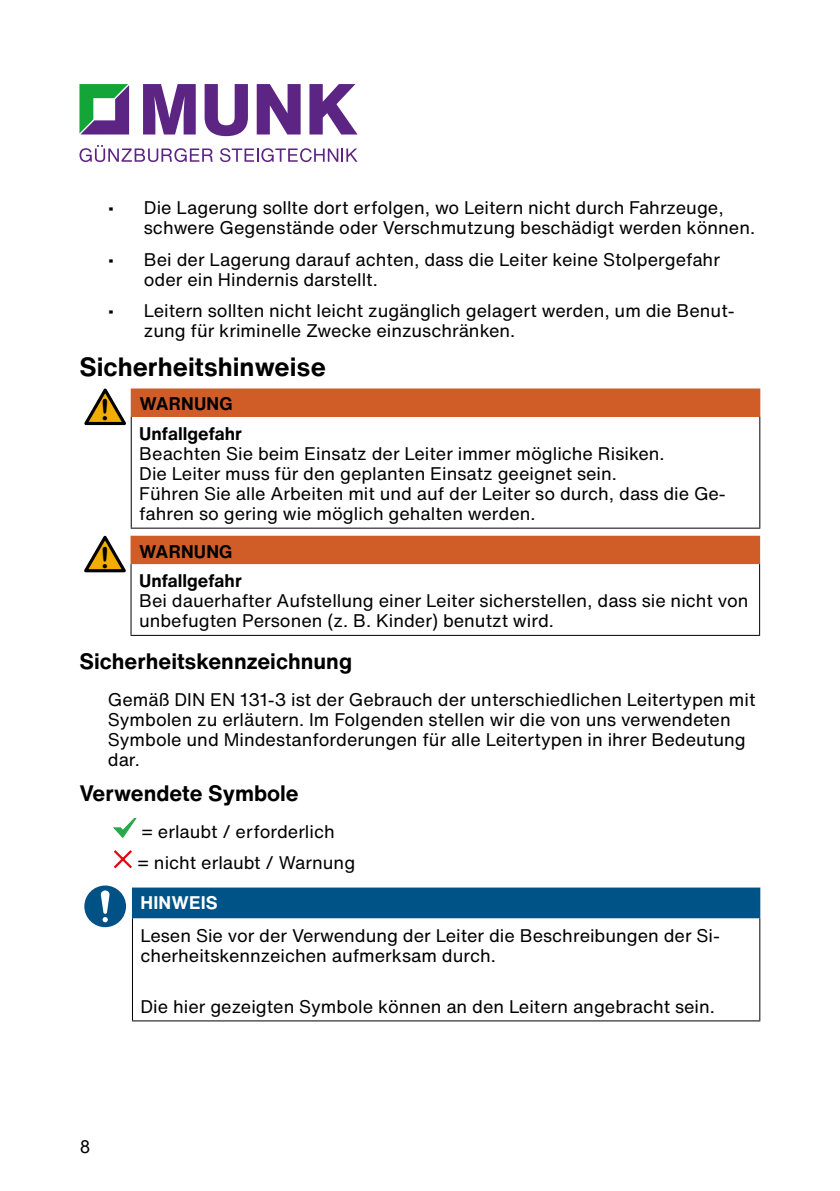
<style>
.page{position:relative;width:840px;height:1191px;background:#fff}
.page>*{position:absolute;margin:0;border:0;box-sizing:border-box;transform-origin:0 0}
.t1{font:29px "Arial Rounded MT Bold";color:#000}
.t2{font:700 26px "Helvetica Now Text";color:#000}
.t3{font:700 22px "Helvetica Now Text";color:#000}
.t4{font:18px/20px "Helvetica Now Text";color:#000}
.t5{font:700 18px/29.6px "Helvetica Now Text";color:#000}
.t6{font:700 18px "Helvetica Now Text";letter-spacing:.01em;color:#fff}
.t7{font:18px "Arial";color:#000}
</style>
<div class="page">
<svg style="left:79px;top:84px;width:50px;height:50px"></svg>
<svg style="left:143px;top:84px;width:53px;height:50px"></svg>
<svg style="left:204px;top:84px;width:44px;height:52px"></svg>
<svg style="left:256px;top:84px;width:44px;height:50px"></svg>
<svg style="left:309px;top:84px;width:48px;height:50px"></svg>
<svg style="left:79px;top:145px;width:133px;height:17px"></svg>
<svg style="left:220px;top:148px;width:137px;height:14px"></svg>
<div style="left:131px;top:389px;width:628px;height:27px;background:#d05d28"></div>
<hr style="left:131px;top:388px;width:628px;height:1px;background:#d05d28">
<hr style="left:131px;top:416px;width:628px;height:1px;background:#d05d28">
<hr style="left:131px;top:417px;width:1px;height:110px;background:#000">
<hr style="left:758px;top:417px;width:1px;height:110px;background:#000">
<hr style="left:131px;top:527px;width:628px;height:1px;background:#000">
<svg style="left:84px;top:388px;width:48px;height:38px"></svg>
<div style="left:131px;top:536px;width:628px;height:27px;background:#d05d28"></div>
<hr style="left:130px;top:563px;width:629px;height:1px;background:#d05d28">
<hr style="left:130px;top:564px;width:1px;height:71px;background:#000">
<hr style="left:758px;top:564px;width:1px;height:71px;background:#000">
<hr style="left:130px;top:635px;width:629px;height:1px;background:#000">
<svg style="left:84px;top:536px;width:47px;height:38px"></svg>
<svg style="left:113px;top:818px;width:24px;height:20px"></svg>
<svg style="left:113px;top:850px;width:19px;height:19px"></svg>
<div style="left:132px;top:888px;width:627px;height:29px;background:#005387"></div>
<hr style="left:132px;top:887px;width:627px;height:1px;background:#005387">
<hr style="left:132px;top:917px;width:627px;height:1px;background:#005387">
<hr style="left:132px;top:918px;width:1px;height:102px;background:#000">
<hr style="left:758px;top:918px;width:1px;height:102px;background:#000">
<hr style="left:132px;top:1020px;width:627px;height:1px;background:#000">
<div style="left:84px;top:885px;width:42px;height:42px;background:#005286;border-radius:50%"></div>
<svg style="left:101px;top:890px;width:8px;height:32px"></svg>
<p class="t4" style="left:144px;top:197px;width:612px;text-indent:-36px">• Die Lagerung sollte dort erfolgen, wo Leitern nicht durch Fahrzeuge, schwere Gegenstände oder Verschmutzung beschädigt werden können.</p>
<p class="t4" style="left:144px;top:249px;width:577px;text-indent:-36px">• Bei der Lagerung darauf achten, dass die Leiter keine Stolpergefahr oder ein Hindernis darstellt.</p>
<p class="t4" style="left:144px;top:300px;width:592px;text-indent:-36px">• Leitern sollten nicht leicht zugänglich gelagert werden, um die Benut&shy;zung für kriminelle Zwecke einzuschränken.</p>
<h2 class="t2" style="left:79px;top:347px;width:248px">Sicherheitshinweise</h2>
<p class="t5" style="left:139px;top:389px;width:104px">WARNUNG<br>Unfallgefahr</p>
<p class="t4" style="left:139px;top:443px;width:587px">Beachten Sie beim Einsatz der Leiter immer mögliche Risiken.<br>Die Leiter muss für den geplanten Einsatz geeignet sein.<br>Führen Sie alle Arbeiten mit und auf der Leiter so durch, dass die Ge&shy;fahren so gering wie möglich gehalten werden.</p>
<h1 class="t1" style="left:100px;top:393px;width:11px">!</h1>
<h1 class="t1" style="left:100px;top:540px;width:11px">!</h1>
<p class="t5" style="left:139px;top:536px;width:104px">WARNUNG<br>Unfallgefahr</p>
<p class="t4" style="left:139px;top:590px;width:610px">Bei dauerhafter Aufstellung einer Leiter sicherstellen, dass sie nicht von unbefugten Personen (z. B. Kinder) benutzt wird.</p>
<p class="t3" style="left:79px;top:644px;width:274px">Sicherheitskennzeichnung</p>
<p class="t4" style="left:108px;top:689px;width:648px">Gemäß DIN EN 131-3 ist der Gebrauch der unterschiedlichen Leitertypen mit Symbolen zu erläutern. Im Folgenden stellen wir die von uns verwendeten Symbole und Mindestanforderungen für alle Leitertypen in ihrer Bedeutung dar.</p>
<p class="t3" style="left:79px;top:776px;width:221px">Verwendete Symbole</p>
<p class="t4" style="left:137px;top:815px;width:219px;line-height:31.4px">= erlaubt / erforderlich<br>= nicht erlaubt / Warnung</p>
<p class="t6" style="left:140px;top:889px;width:79px">HINWEIS</p>
<p class="t4" style="left:140px;top:924px;width:580px">Lesen Sie vor der Verwendung der Leiter die Beschreibungen der Si&shy;cherheitskennzeichen aufmerksam durch.</p>
<p class="t4" style="left:140px;top:996px;width:575px">Die hier gezeigten Symbole können an den Leitern angebracht sein.</p>
<p class="t7" style="left:80px;top:1134px;width:12px">8</p>
</div>
